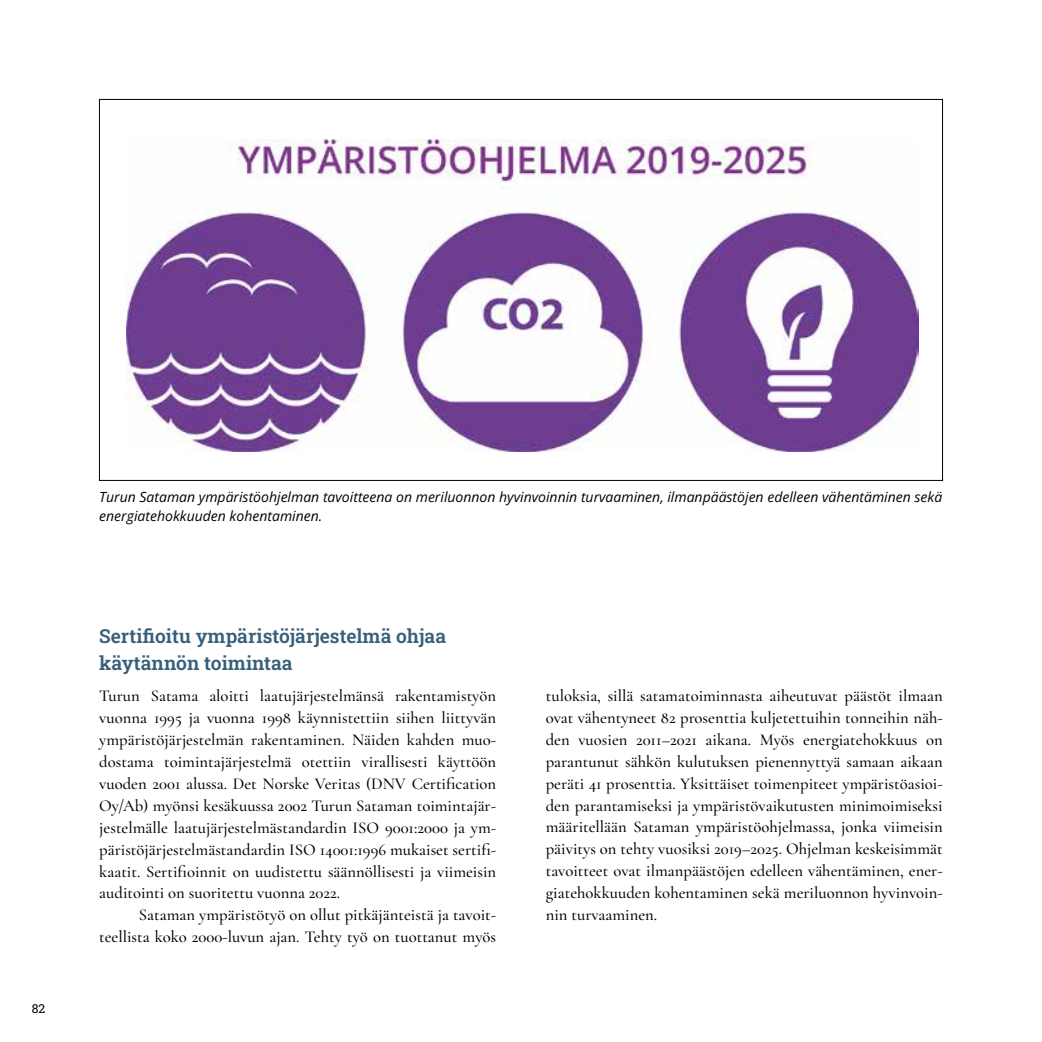
<style>
.page{position:relative;width:1042px;height:1042px;background:#fff}
.page>*{position:absolute;margin:0;border:0;box-sizing:border-box;transform-origin:0 0}
.t1{font:600 19.25px/26.2px "Roboto Slab";color:#365f79}
.t2{font:500 16.62px/21.9px "Cormorant Garamond";color:#000;text-align:justify}
.t3{font:italic 14px/19.2px "Open Sans";color:#000}
.t4{font:12.25px "Roboto Slab";color:#000}
</style>
<div class="page">
<img style="left:126px;top:140px;width:792px;height:312px">
<p class="t4" style="left:32px;top:999px;width:15px">82</p>
<p class="t3" style="left:99px;top:486px;width:844px">Turun Sataman ympäristöohjelman tavoitteena on meriluonnon hyvinvoinnin turvaaminen, ilmanpäästöjen edelleen vähentäminen sekä energiatehokkuuden kohentaminen.</p>
<p class="t1" style="left:99px;top:623px;width:348px">Sertifioitu ympäristöjärjestelmä ohjaa käytännön toimintaa</p>
<p class="t2" style="left:99px;top:685px;width:398px">Turun Satama aloitti laatujärjestelmänsä rakentamistyön vuonna 1995 ja vuonna 1998 käynnistettiin siihen liittyvän ympäristöjärjestelmän rakentaminen. Näiden kahden muo&shy;dostama toimintajärjestelmä otettiin virallisesti käyttöön vuoden 2001 alussa. Det Norske Veritas (DNV Certification Oy/Ab) myönsi kesäkuussa 2002 Turun Sataman toimintajär&shy;jestelmälle laatujärjestelmästandardin ISO 9001:2000 ja ym&shy;päristöjärjestelmästandardin ISO 14001:1996 mukaiset sertifi&shy;kaatit. Sertifioinnit on uudistettu säännöllisesti ja viimeisin auditointi on suoritettu vuonna 2022.</p>
<p class="t2" style="left:99px;top:904px;width:398px;text-align:right">Sataman ympäristötyö on ollut pitkäjänteistä ja tavoit&shy;teellista koko 2000-luvun ajan. Tehty työ on tuottanut myös</p>
<p class="t2" style="left:546px;top:685px;width:398px">tuloksia, sillä satamatoiminnasta aiheutuvat päästöt ilmaan ovat vähentyneet 82 prosenttia kuljetettuihin tonneihin näh&shy;den vuosien 2011–2021 aikana. Myös energiatehokkuus on parantunut sähkön kulutuksen pienennyttyä samaan aikaan peräti 41 prosenttia. Yksittäiset toimenpiteet ympäristöasioi&shy;den parantamiseksi ja ympäristövaikutusten minimoimiseksi määritellään Sataman ympäristöohjelmassa, jonka viimeisin päivitys on tehty vuosiksi 2019–2025. Ohjelman keskeisimmät tavoitteet ovat ilmanpäästöjen edelleen vähentäminen, ener&shy;giatehokkuuden kohentaminen sekä meriluonnon hyvinvoin&shy;nin turvaaminen.</p>
</div>
